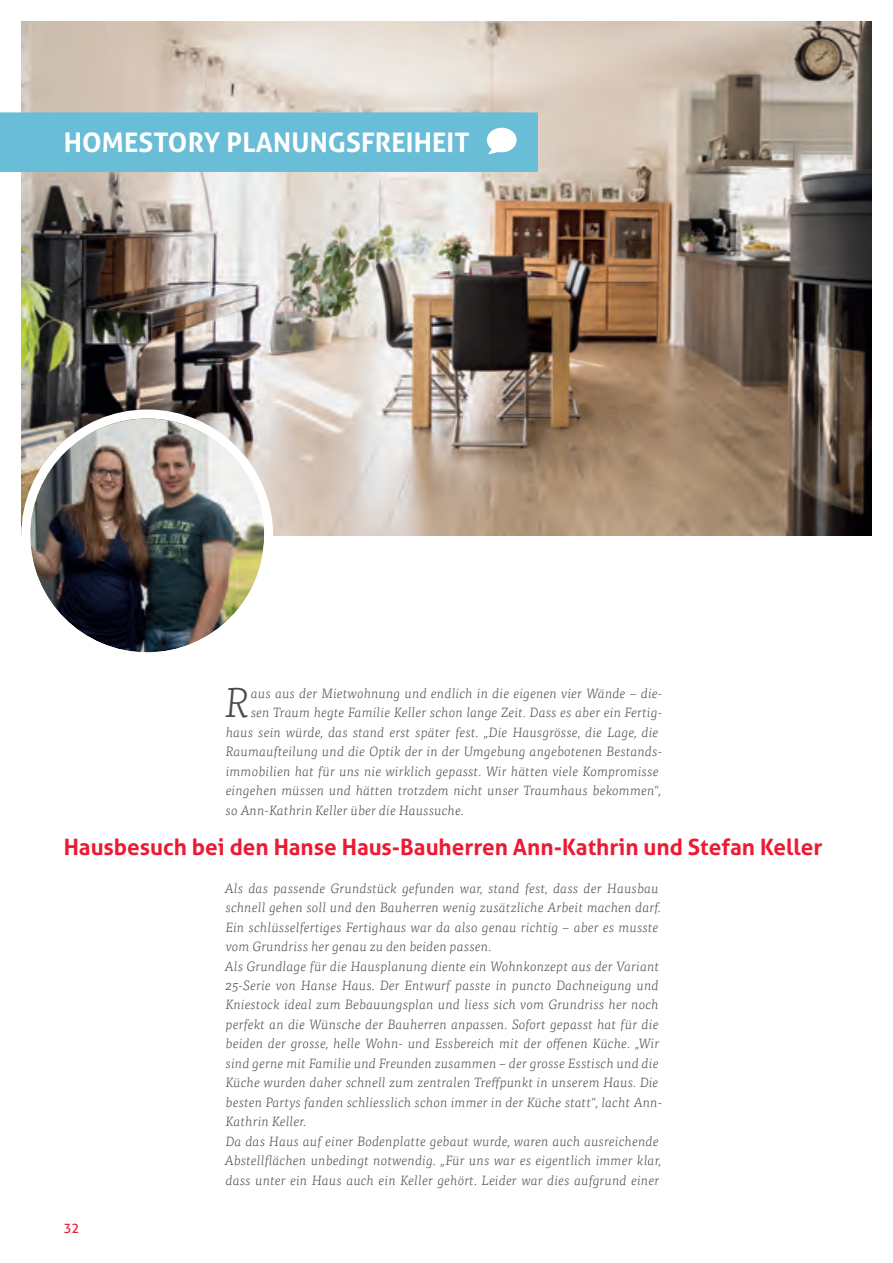
<style>
.page{position:relative;width:893px;height:1263px;background:#fff}
.page>*{position:absolute;margin:0;border:0;box-sizing:border-box;transform-origin:0 0}
.t1{font:italic 300 42px "Tisa Pro";color:#4b4c4d}
.t2{font:700 27px "Aller Typo";letter-spacing:.005em;color:#fff}
.t3{font:700 22.5px "Aller";color:#ed1a33}
.t4{font:italic 300 13.5px/19.5px "Tisa Pro";letter-spacing:.015em;color:#4b4c4d}
.t5{font:13.05px "Aller";color:#ed1a33}
</style>
<div class="page">
<img style="left:21px;top:21px;width:851px;height:514px">
<div style="left:0;top:112px;width:538px;height:60px;background:#6abdd6"></div>
<svg style="left:487px;top:128px;width:30px;height:26px"></svg>
<img style="left:30px;top:418px;width:234px;height:234px;border-radius:117px">
<div style="left:21px;top:409px;width:252px;height:252px;border:9px solid #fff;border-radius:50%"></div>
<h2 class="t2" style="left:64px;top:126px;width:408px">HOMESTORY PLANUNGSFREIHEIT</h2>
<h1 class="t1" style="left:225px;top:673px;width:27px">R</h1>
<p class="t4" style="left:251px;top:682px;width:413px">aus aus der Mietwohnung und endlich in die eigenen vier Wände – die-</p>
<p class="t4" style="left:251px;top:702px;width:413px">sen Traum hegte Familie Keller schon lange Zeit. Dass es aber ein Fertig-</p>
<p class="t4" style="left:226px;top:721px;width:434px">haus sein würde, das stand erst später fest. „Die Hausgrösse, die Lage, die</p>
<p class="t4" style="left:226px;top:741px;width:437px">Raumaufteilung und die Optik der in der Umgebung angebotenen Bestands-</p>
<p class="t4" style="left:226px;top:760px;width:434px">immobilien hat für uns nie wirklich gepasst. Wir hätten viele Kompromisse</p>
<p class="t4" style="left:226px;top:780px;width:437px">eingehen müssen und hätten trotzdem nicht unser Traumhaus bekommen“,</p>
<p class="t4" style="left:226px;top:799px;width:240px">so Ann-Kathrin Keller über die Haussuche.</p>
<h3 class="t3" style="left:64px;top:833px;width:760px">Hausbesuch bei den Hanse Haus-Bauherren Ann-Kathrin und Stefan Keller</h3>
<p class="t5" style="left:64px;top:1221px;width:17px">32</p>
<p class="t4" style="left:225px;top:877px;width:439px">Als das passende Grundstück gefunden war, stand fest, dass der Hausbau schnell gehen soll und den Bauherren wenig zusätzliche Arbeit machen darf.<br>Ein schlüsselfertiges Fertighaus war da also genau richtig – aber es musste vom Grundriss her genau zu den beiden passen.<br>Als Grundlage für die Hausplanung diente ein Wohnkonzept aus der Variant 25-Serie von Hanse Haus. Der Entwurf passte in puncto Dachneigung und Kniestock ideal zum Bebauungsplan und liess sich vom Grundriss her noch perfekt an die Wünsche der Bauherren anpassen. Sofort gepasst hat für die beiden der grosse, helle Wohn- und Essbereich mit der offenen Küche. „Wir sind gerne mit Familie und Freunden zusammen – der grosse Esstisch und die Küche wurden daher schnell zum zentralen Treffpunkt in unserem Haus. Die besten Partys fanden schliesslich schon immer in der Küche statt“, lacht Ann-Kathrin Keller.<br>Da das Haus auf einer Bodenplatte gebaut wurde, waren auch ausreichende Abstellflächen unbedingt notwendig. „Für uns war es eigentlich immer klar, dass unter ein Haus auch ein Keller gehört. Leider war dies aufgrund einer</p>
</div>
